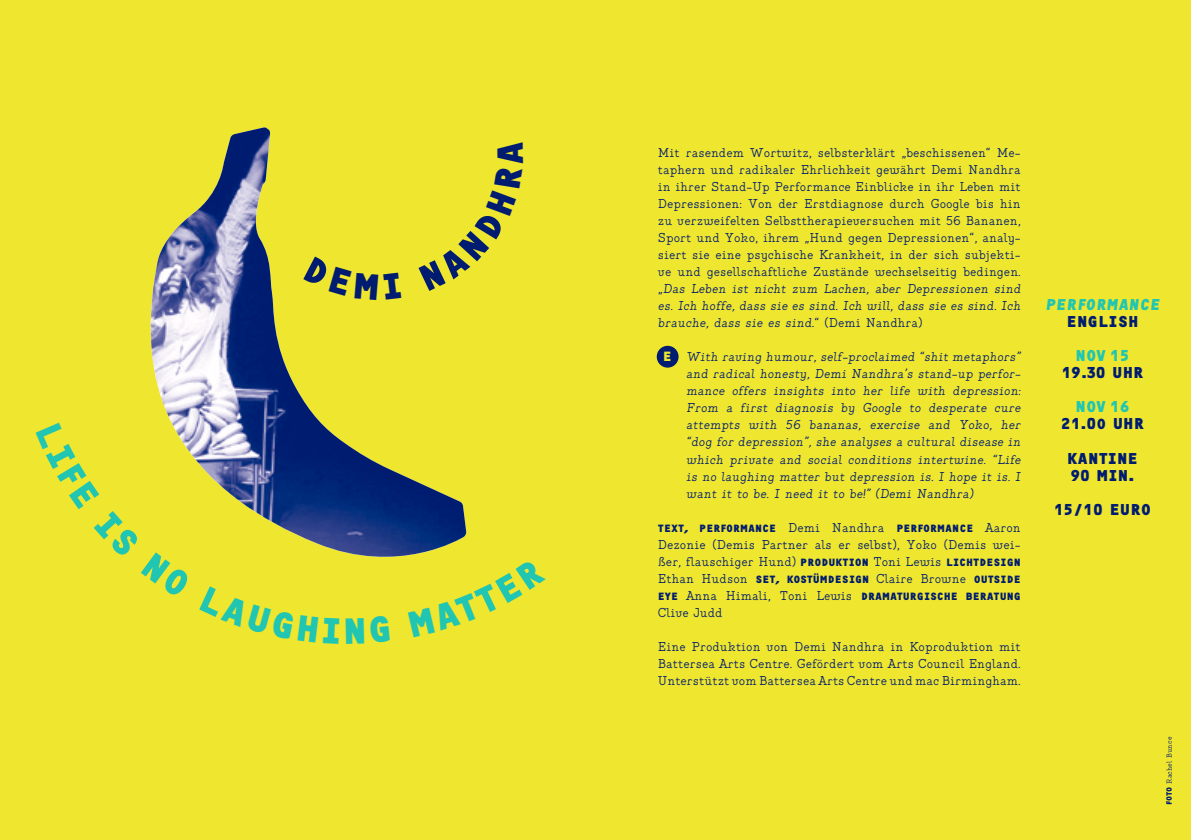
<style>
.page{position:relative;width:1191px;height:840px;background:#fff}
.page>*{position:absolute;margin:0;border:0;box-sizing:border-box;transform-origin:0 0}
.t1{font:700 16.4px/34px "OCRF";color:#001c70;text-align:center}
.t2{font:700 16.4px "OCRF";color:#20c6b1}
.t3{font:700 15.4px "OCRF";color:#001c70}
.t4{font:14px/17px "Generell TW";color:#001c70;text-align:justify}
.t5{font:700 11px "OCRF";color:#001c70}
.t6{font:8px "Generell TW";color:#001c70}
.s1{font-family:"OCRF";font-weight:700;color:#efe630}
.s2{font-family:"Generell TW";font-weight:400;font-size:14px}
.s3{font-family:"OCRF";font-weight:700;font-size:11px}
.s4{color:#20c6b1}
.s5{font-size:15.4px;color:#20c6b1}
.s6{font-size:16.4px}
.s7{font-size:15.4px}
.s8{font-family:"OCRF";font-weight:700}
</style>
<div class="page">
<div style="left:0;top:0;width:1191px;height:839px;background:#efe630"></div>
<div style="left:657px;top:345px;width:21px;height:22px;background:#001c70;border-radius:50%"></div>
<img style="left:150px;top:127px;width:316px;height:430px">
<svg style="left:150px;top:422px;width:41px;height:135px"></svg>
<svg style="left:303px;top:256px;width:98px;height:44px"></svg>
<svg style="left:418px;top:142px;width:48px;height:149px"></svg>
<p class="t4" style="left:658px;top:144px;width:366px;text-align:left">Mit rasendem Wortwitz, selbsterklärt „beschissenen“ Me&shy;taphern und radikaler Ehrlichkeit gewährt Demi Nandhra in ihrer Stand-Up Performance Einblicke in ihr Leben mit Depressionen: Von der Erstdiagnose durch Google bis hin zu verzweifelten Selbsttherapieversuchen mit 56 Bananen, Sport und Yoko, ihrem „Hund gegen Depressionen“, analy&shy;siert sie eine psychische Krankheit, in der sich subjekti&shy;ve und gesellschaftliche Zustände wechselseitig bedingen. „Das Leben ist nicht zum Lachen, aber Depressionen sind es. Ich hoffe, dass sie es sind. Ich will, dass sie es sind. Ich brauche, dass sie es sind.“ (Demi Nandhra)</p>
<p class="t4" style="left:686px;top:348px;width:338px;text-indent:-23px"><span class="s1">E</span> With raving humour, self-proclaimed “shit metaphors” and radical honesty, Demi Nandhra’s stand-up perfor&shy;mance offers insights into her life with depression:<br>From a first diagnosis by Google to desperate cure attempts with 56 bananas, exercise and Yoko, her “dog for depression”, she analyses a cultural disease in which private and social conditions intertwine. “Life is no laughing matter but depression is. I hope it is. I want it to be. I need it to be!” (Demi Nandhra)</p>
<p class="t5" style="left:658px;top:520px;width:364px">TEXT, PERFORMANCE <span class="s2">Demi Nandhra</span> PERFORMANCE <span class="s2">Aaron</span></p>
<p class="t4" style="left:658px;top:535px;width:364px">Dezonie (Demis Partner als er selbst), Yoko (Demis wei&shy;ßer, flauschiger Hund) <span class="s3">PRODUKTION</span> Toni Lewis <span class="s3">LICHTDESIGN </span>Ethan Hudson <span class="s3">SET, KOSTÜMDESIGN</span> Claire Browne <span class="s3">OUTSIDE</span></p>
<p class="t5" style="left:658px;top:588px;width:364px">EYE <span class="s2">Anna Himali, Toni Lewis</span> DRAMATURGISCHE BERATUNG</p>
<p class="t4" style="left:658px;top:603px;width:66px">Clive Judd</p>
<p class="t4" style="left:658px;top:637px;width:364px">Eine Produktion von Demi Nandhra in Koproduktion mit Battersea Arts Centre. Gefördert vom Arts Council England.<br>Unterstützt vom Battersea Arts Centre und mac Birmingham.</p>
<p class="t2" style="left:1045px;top:294px;width:119px">PERFORMANCE</p>
<p class="t1" style="left:1066px;top:304px;width:74px">ENGLISH<br><span class="s4">NOV</span> <span class="s5">15</span></p>
<p class="t3" style="left:1061px;top:363px;width:84px">19.30 <span class="s6">UHR</span></p>
<p class="t2" style="left:1075px;top:396px;width:55px">NOV <span class="s7">16</span></p>
<p class="t3" style="left:1061px;top:414px;width:85px">21.0O <span class="s6">UHR</span></p>
<p class="t1" style="left:1067px;top:448px;width:72px;line-height:17px;text-align:left">KANTINE<br><span class="s7">90</span> MIN.</p>
<p class="t3" style="left:1053px;top:499px;width:99px">15/10 <span class="s6">EURO</span></p>
<p class="t6" style="left:1165px;top:804px;width:70px;rotate:-90deg"><span class="s8">FOTO</span> Rachel Bunce</p>
</div>
